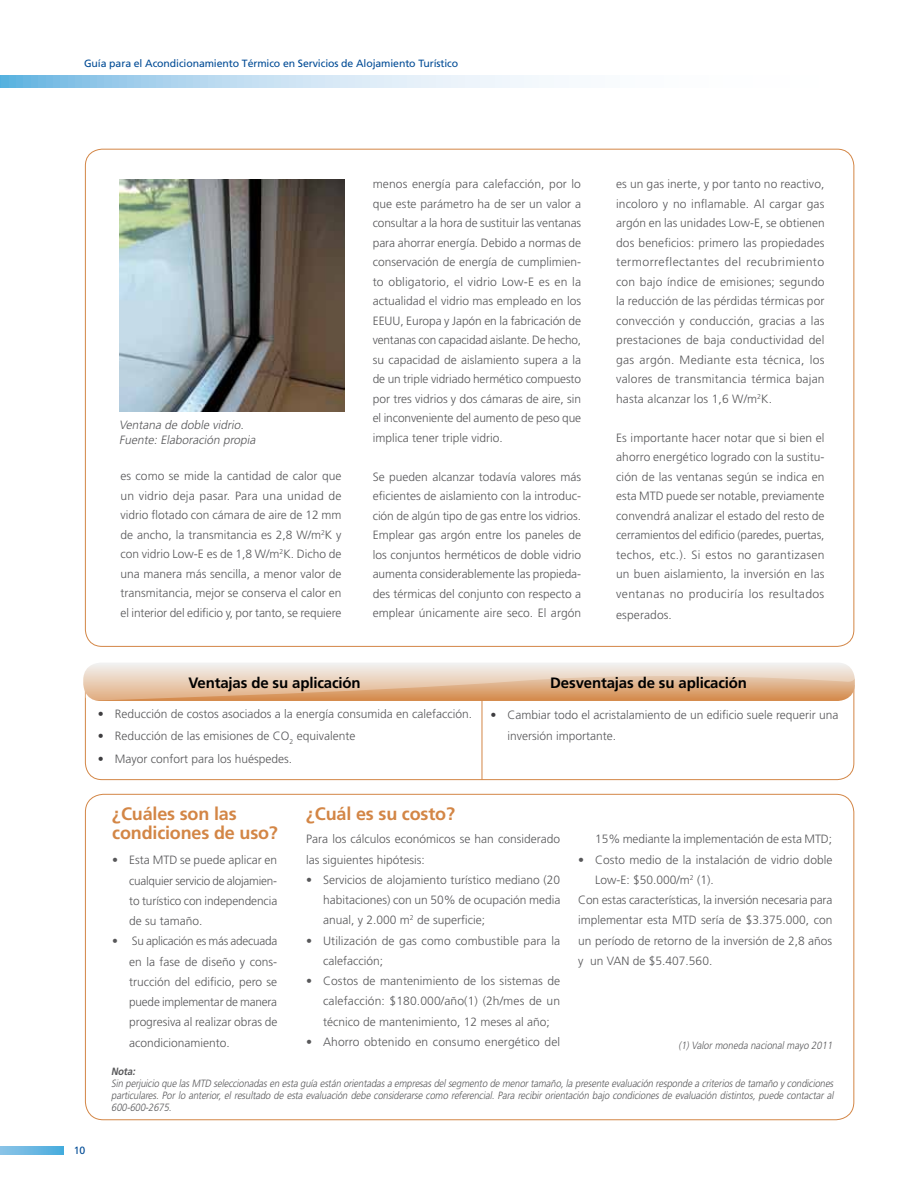
<style>
.page{position:relative;width:918px;height:1188px;background:#fff}
.page>*{position:absolute;margin:0;border:0;box-sizing:border-box;transform-origin:0 0}
.t1{font:700 18px/19.5px "Frutiger";letter-spacing:-.01em;color:#d38646}
.t2{font:700 15px "Frutiger";letter-spacing:-.01em;color:#000}
.t3{font:300 12px/19.5px "Frutiger";color:#58585a;text-align:justify}
.t4{font:italic 300 12px/15px "Frutiger";color:#58585a}
.t5{font:italic 300 10.5px/12px "Frutiger";color:#58585a;text-align:justify;scale:.9 1}
.t6{font:10.5px "Frutiger";letter-spacing:-.01em;color:#004b95}
.t7{font:italic 700 10.5px "Frutiger";color:#58585a;scale:.9 1}
.s1{font-weight:700;color:#3e3d40}
</style>
<div class="page">
<svg style="left:0;top:1146px;width:63px;height:9px"></svg>
<svg style="left:0;top:76px;width:554px;height:11px"></svg>
<svg style="left:85px;top:701px;width:770px;height:79px"></svg>
<svg style="left:83px;top:663px;width:772px;height:38px"></svg>
<hr style="left:482px;top:700px;width:1px;height:80px;background:#d38646">
<img style="left:119px;top:179px;width:226px;height:232px">
<p class="t6" style="left:84px;top:58px;width:376px">Guía para el Acondicionamiento Térmico en Servicios de Alojamiento Turístico</p>
<p class="t4" style="left:119px;top:418px;width:140px">Ventana de doble vidrio.<br>Fuente: Elaboración propia</p>
<p class="t3" style="left:120px;top:466px;width:223px">es como se mide la cantidad de calor que un vidrio deja pasar. Para una unidad de vidrio flotado con cámara de aire de 12 mm de ancho, la transmitancia es 2,8 W/m<sup>2</sup>K y con vidrio Low-E es de 1,8 W/m<sup>2</sup>K. Dicho de una manera más sencilla, a menor valor de transmitancia, mejor se conserva el calor en el interior del edificio y, por tanto, se requiere</p>
<p class="t3" style="left:373px;top:174px;width:210px">menos energía para calefacción, por lo que este parámetro ha de ser un valor a consultar a la hora de sustituir las ventanas para ahorrar energía. Debido a normas de conservación de energía de cumplimien&shy;to obligatorio, el vidrio Low-E es en la actualidad el vidrio mas empleado en los EEUU, Europa y Japón en la fabricación de ventanas con capacidad aislante. De hecho, su capacidad de aislamiento supera a la de un triple vidriado hermético compuesto por tres vidrios y dos cámaras de aire, sin el inconveniente del aumento de peso que implica tener triple vidrio.</p>
<p class="t3" style="left:373px;top:467px;width:210px">Se pueden alcanzar todavía valores más eficientes de aislamiento con la introduc&shy;ción de algún tipo de gas entre los vidrios.<br>Emplear gas argón entre los paneles de los conjuntos herméticos de doble vidrio aumenta considerablemente las propieda&shy;des térmicas del conjunto con respecto a emplear únicamente aire seco. El argón</p>
<p class="t3" style="left:616px;top:174px;width:210px">es un gas inerte, y por tanto no reactivo, incoloro y no inflamable. Al cargar gas argón en las unidades Low-E, se obtienen dos beneficios: primero las propiedades termorreflectantes del recubrimiento con bajo índice de emisiones; segundo la reducción de las pérdidas térmicas por convección y conducción, gracias a las prestaciones de baja conductividad del gas argón. Mediante esta técnica, los valores de transmitancia térmica bajan hasta alcanzar los 1,6 W/m<sup>2</sup>K.</p>
<p class="t3" style="left:616px;top:428px;width:210px">Es importante hacer notar que si bien el ahorro energético logrado con la sustitu&shy;ción de las ventanas según se indica en esta MTD puede ser notable, previamente convendrá analizar el estado del resto de cerramientos del edificio (paredes, puertas, techos, etc.). Si estos no garantizasen un buen aislamiento, la inversión en las ventanas no produciría los resultados</p>
<p class="t3" style="left:616px;top:605px;width:57px">esperados.</p>
<p class="t2" style="left:189px;top:674px;width:174px">Ventajas de su aplicación</p>
<p class="t2" style="left:550px;top:674px;width:198px">Desventajas de su aplicación</p>
<p class="t3" style="left:98px;top:704px;width:376px"><span class="s1">•</span> Reducción de costos asociados a la energía consumida en calefacción.</p>
<p class="t3" style="left:98px;top:727px;width:259px"><span class="s1">•</span> Reducción de las emisiones de CO<sub>2</sub> equivalente</p>
<p class="t3" style="left:98px;top:749px;width:196px"><span class="s1">•</span> Mayor confort para los huéspedes.</p>
<p class="t3" style="left:507px;top:705px;width:333px;line-height:21px;text-indent:-17px"><span class="s1">•</span> Cambiar todo el acristalamiento de un edificio suele requerir una inversión importante.</p>
<h1 class="t1" style="left:112px;top:804px;width:167px">¿Cuáles son las condiciones de uso?</h1>
<h1 class="t1" style="left:306px;top:804px;width:150px">¿Cuál es su costo?</h1>
<p class="t3" style="left:306px;top:829px;width:256px;line-height:20.2px">Para los cálculos económicos se han considerado las siguientes hipótesis:</p>
<p class="t3" style="left:323px;top:870px;width:239px;line-height:20.2px;text-indent:-17px">• Servicios de alojamiento turístico mediano (20 habitaciones) con un 50% de ocupación media anual, y 2.000 m<sup>2</sup> de superficie;</p>
<p class="t3" style="left:323px;top:930px;width:239px;line-height:20.2px;text-indent:-17px">• Utilización de gas como combustible para la calefacción;</p>
<p class="t3" style="left:323px;top:971px;width:239px;line-height:20.2px;text-indent:-17px">• Costos de mantenimiento de los sistemas de calefacción: $180.000/año(1) (2h/mes de un técnico de mantenimiento, 12 meses al año;</p>
<p class="t3" style="left:306px;top:1032px;width:256px">• Ahorro obtenido en consumo energético del</p>
<p class="t3" style="left:129px;top:850px;width:150px;line-height:20.2px;text-indent:-17px">• Esta MTD se puede aplicar en cualquier servicio de alojamien&shy;to turístico con independencia de su tamaño.</p>
<p class="t3" style="left:129px;top:931px;width:150px;line-height:20.2px;text-indent:-17px">• Su aplicación es más adecuada en la fase de diseño y cons&shy;trucción del edificio, pero se puede implementar de manera progresiva al realizar obras de acondicionamiento.</p>
<p class="t3" style="left:595px;top:830px;width:238px">15% mediante la implementación de esta MTD;</p>
<p class="t3" style="left:578px;top:850px;width:256px">• Costo medio de la instalación de vidrio doble</p>
<p class="t3" style="left:595px;top:870px;width:120px">Low-E: $50.000/m<sup>2</sup> (1).</p>
<p class="t3" style="left:578px;top:890px;width:256px">Con estas características, la inversión necesaria para</p>
<p class="t3" style="left:578px;top:911px;width:256px">implementar esta MTD sería de $3.375.000, con</p>
<p class="t3" style="left:578px;top:931px;width:256px">un período de retorno de la inversión de 2,8 años</p>
<p class="t3" style="left:578px;top:951px;width:136px">y un VAN de $5.407.560.</p>
<p class="t5" style="left:678px;top:1039px;width:175px">(1) Valor moneda nacional mayo 2011</p>
<p class="t6" style="left:74px;top:1145px;width:13px">10</p>
<p class="t7" style="left:111px;top:1065px;width:30px">Nota:</p>
<p class="t5" style="left:111px;top:1078px;width:806px">Sin perjuicio que lasMTD seleccionadasen esta guía están orientadasa empresasdelsegmento de menortamaño,la presente evaluación responde a criteriosde tamaño ycondiciones particulares. Por lo anterior, el resultado de esta evaluación debe considerarse como referencial. Para recibir orientación bajo condiciones de evaluación distintos, puede contactar al 600-600-2675.</p>
</div>
